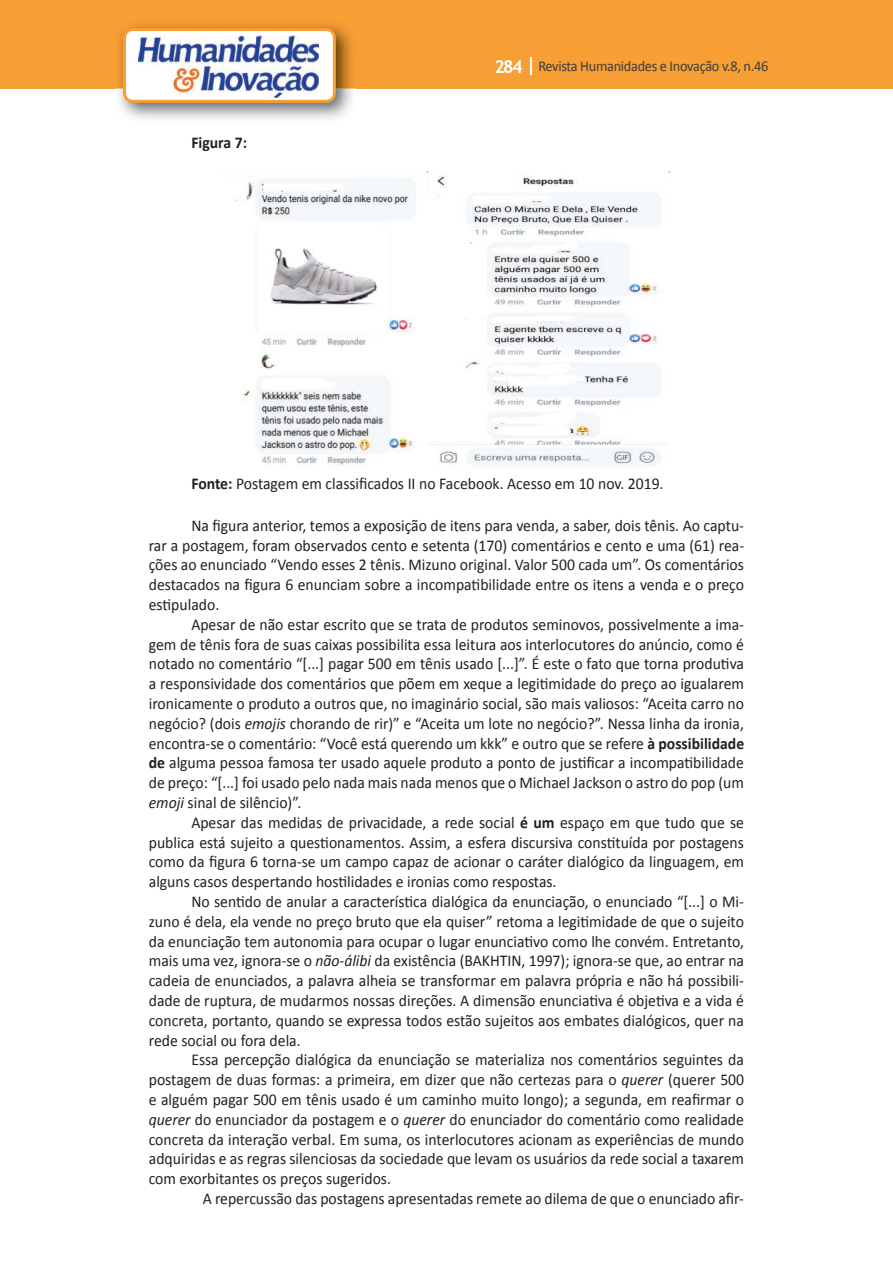
<style>
.page{position:relative;width:893px;height:1263px;background:#fff}
.page>*{position:absolute;margin:0;border:0;box-sizing:border-box;transform-origin:0 0}
.t1{font:16.5px/19.8px "Calibri";color:#231f20;text-align:justify;scale:.95 1}
.t2{font:700 16.5px "Calibri";color:#231f20;scale:.95 1}
.t3{font:15px "Calibri";letter-spacing:-.02em;color:#3e3e3f;scale:.95 1}
.s1{font-family:"Trebuchet MS";font-weight:700;font-size:18px;color:#fff}
.s2{font-weight:700}
.s3{font-style:italic}
</style>
<div class="page">
<div style="left:0;top:0;width:893px;height:88px;background:#f79e34"></div>
<svg style="left:530px;top:57px;width:2px;height:18px"></svg>
<img style="left:115px;top:24px;width:241px;height:95px">
<svg style="left:123px;top:28px;width:213px;height:75px"></svg>
<img style="left:235px;top:179px;width:180px;height:286px">
<img style="left:428px;top:175px;width:241px;height:292px">
<p class="t2" style="left:191px;top:132px;width:60px">Figura 7:</p>
<p class="t3" style="left:495px;top:57px;width:290px"><span class="s1">284</span> Revista Humanidades e Inovação v.8, n.46</p>
<p class="t1" style="left:191px;top:474px;width:499px"><span class="s2">Fonte:</span> Postagem em classificados II no Facebook. Acesso em 10 nov. 2019.</p>
<p class="t1" style="left:149px;top:515px;width:628px;text-indent:43px">Na figura anterior, temos a exposição de itens para venda, a saber, dois tênis. Ao captu&shy;rar a postagem, foram observados cento e setenta (170) comentários e cento e uma (61) rea&shy;ções ao enunciado “Vendo esses 2 tênis. Mizuno original. Valor 500 cada um”. Os comentários destacados na figura 6 enunciam sobre a incompatibilidade entre os itens a venda e o preço estipulado.</p>
<p class="t1" style="left:149px;top:614px;width:628px;text-indent:43px">Apesar de não estar escrito que se trata de produtos seminovos, possivelmente a ima&shy;gem de tênis fora de suas caixas possibilita essa leitura aos interlocutores do anúncio, como é notado no comentário “[...] pagar 500 em tênis usado [...]”. É este o fato que torna produtiva a responsividade dos comentários que põem em xeque a legitimidade do preço ao igualarem ironicamente o produto a outros que, no imaginário social, são mais valiosos: “Aceita carro no negócio? (dois <span class="s3">emojis</span> chorando de rir)” e “Aceita um lote no negócio?”. Nessa linha da ironia, encontra-se o comentário: “Você está querendo um kkk” e outro que se refere <span class="s2">à possibilidade de</span> alguma pessoa famosa ter usado aquele produto a ponto de justificar a incompatibilidade de preço: “[...] foi usado pelo nada mais nada menos que o Michael Jackson o astro do pop (um <span class="s3">emoji</span> sinal de silêncio)”.</p>
<p class="t1" style="left:149px;top:812px;width:628px;text-indent:43px">Apesar das medidas de privacidade, a rede social <span class="s2">é um</span> espaço em que tudo que se publica está sujeito a questionamentos. Assim, a esfera discursiva constituída por postagens como da figura 6 torna-se um campo capaz de acionar o caráter dialógico da linguagem, em alguns casos despertando hostilidades e ironias como respostas.</p>
<p class="t1" style="left:149px;top:892px;width:628px;text-indent:43px">No sentido de anular a característica dialógica da enunciação, o enunciado “[...] o Mi&shy;zuno é dela, ela vende no preço bruto que ela quiser” retoma a legitimidade de que o sujeito da enunciação tem autonomia para ocupar o lugar enunciativo como lhe convém. Entretanto, mais uma vez, ignora-se o <span class="s3">não-álibi</span> da existência (BAKHTIN, 1997); ignora-se que, ao entrar na cadeia de enunciados, a palavra alheia se transformar em palavra própria e não há possibili&shy;dade de ruptura, de mudarmos nossas direções. A dimensão enunciativa é objetiva e a vida é concreta, portanto, quando se expressa todos estão sujeitos aos embates dialógicos, quer na rede social ou fora dela.</p>
<p class="t1" style="left:149px;top:1050px;width:628px;text-indent:43px">Essa percepção dialógica da enunciação se materializa nos comentários seguintes da postagem de duas formas: a primeira, em dizer que não certezas para o <span class="s3">querer</span> (querer 500 e alguém pagar 500 em tênis usado é um caminho muito longo); a segunda, em reafirmar o <span class="s3">querer</span> do enunciador da postagem e o <span class="s3">querer</span> do enunciador do comentário como realidade concreta da interação verbal. Em suma, os interlocutores acionam as experiências de mundo adquiridas e as regras silenciosas da sociedade que levam os usuários da rede social a taxarem com exorbitantes os preços sugeridos.</p>
<p class="t1" style="left:203px;top:1189px;width:571px">A repercussão das postagens apresentadas remete ao dilema de que o enunciado afir-</p>
</div>
